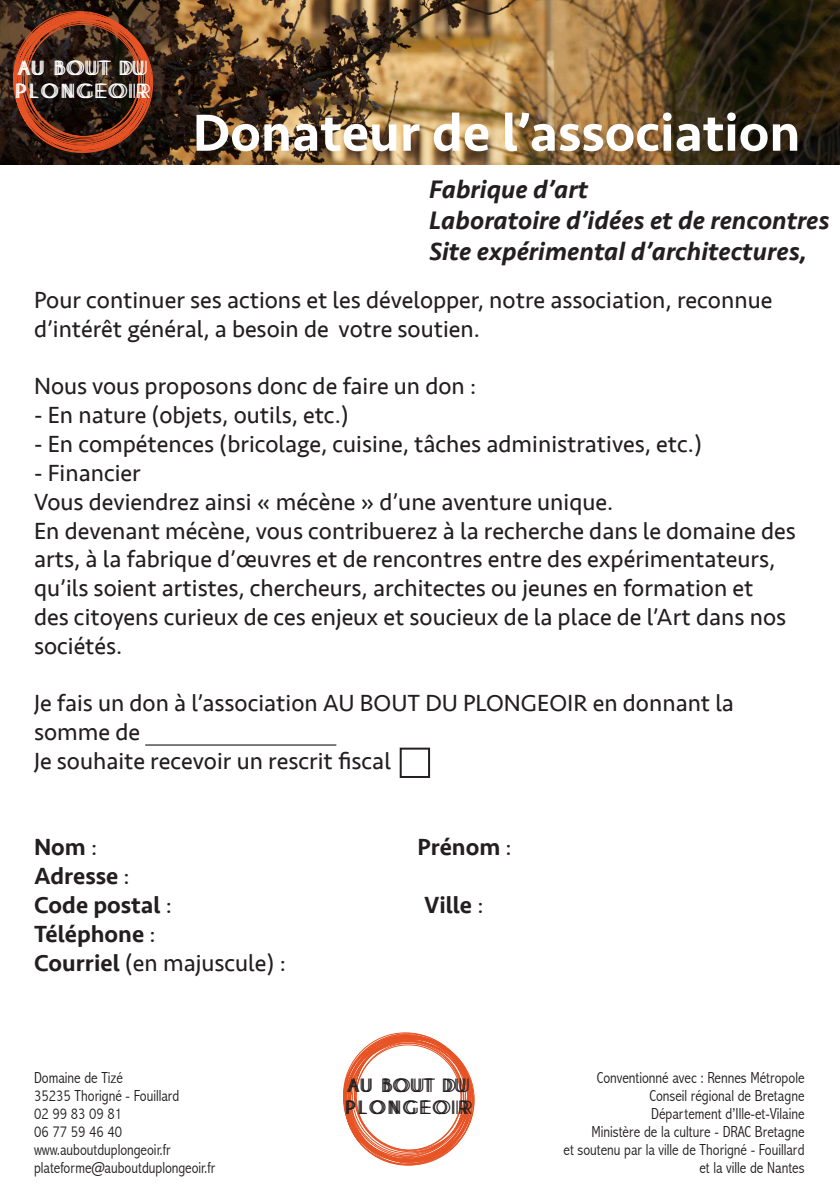
<style>
.page{position:relative;width:840px;height:1191px;background:#fff}
.page>*{position:absolute;margin:0;border:0;box-sizing:border-box;transform-origin:0 0}
.t1{font:500 54px "Seravek";color:#fff}
.t2{font:italic 500 26px "Seravek";color:#231f20}
.t3{font:24px/28.8px "Seravek";color:#231f20}
.t4{font:500 24px "Seravek";color:#231f20}
.t5{font:700 19.4px/23.2px "Caviar Dreams";letter-spacing:.195em;color:#fff;text-align:right}
.t6{font:700 18.2px/21.8px "Caviar Dreams";letter-spacing:.195em;color:#231f20}
.t7{font:700 18.2px/21.8px "Caviar Dreams";letter-spacing:.155em;color:#231f20;text-align:right}
.t8{font:300 condensed 16px "Abadi";color:#231f20}
.s1{font-weight:400}
.s2{font-weight:500}
</style>
<div class="page">
<hr style="left:145px;top:744px;width:191px;height:1px;background:#231f20">
<svg style="left:343px;top:1032px;width:131px;height:133px"></svg>
<img style="left:0;top:0;width:839px;height:165px">
<svg style="left:13px;top:11px;width:140px;height:142px;background:#592a18"></svg>
<div style="left:399px;top:747px;width:31px;height:31px;border:2px solid #231f20"></div>
<p class="t5" style="left:17px;top:56px;width:13px">A</p>
<p class="t5" style="left:16px;top:56px;width:132px;text-align:left">AU BOUT DU<br>PLONGEOIR</p>
<p class="t5" style="left:28px;top:56px;width:123px">BOU T DU<br>LONGEOIR</p>
<p class="t1" style="left:193px;top:99px;width:609px">Donateur de l’association</p>
<p class="t2" style="left:429px;top:173px;width:160px">Fabrique d’art</p>
<p class="t2" style="left:429px;top:204px;width:402px">Laboratoire d’idées et de rencontres</p>
<p class="t2" style="left:429px;top:235px;width:379px">Site expérimental d’architectures,</p>
<p class="t3" style="left:34px;top:285px;width:739px">Pour continuer ses actions et les développer, notre association, reconnue d’intérêt général, a besoin de votre soutien.</p>
<p class="t3" style="left:34px;top:372px;width:443px">Nous vous proposons donc de faire un don :</p>
<p class="t3" style="left:34px;top:401px;width:316px">- En nature (objets, outils, etc.)</p>
<p class="t3" style="left:34px;top:429px;width:669px">- En compétences (bricolage, cuisine, tâches administratives, etc.)</p>
<p class="t3" style="left:34px;top:458px;width:108px">- Financier</p>
<p class="t3" style="left:34px;top:487px;width:580px">Vous deviendrez ainsi « mécène » d’une aventure unique.</p>
<p class="t3" style="left:34px;top:516px;width:762px">En devenant mécène, vous contribuerez à la recherche dans le domaine des arts, à la fabrique d’œuvres et de rencontres entre des expérimentateurs, qu’ils soient artistes, chercheurs, architectes ou jeunes en formation et<br>des citoyens curieux de ces enjeux et soucieux de la place de l’Art dans nos sociétés.</p>
<p class="t3" style="left:34px;top:689px;width:701px">Je fais un don à l’association AU BOUT DU PLONGEOIR en donnant la somme de</p>
<p class="t3" style="left:34px;top:746px;width:358px">Je souhaite recevoir un rescrit fiscal</p>
<p class="t4" style="left:34px;top:832px;width:65px">Nom <span class="s1">:</span></p>
<p class="t4" style="left:417px;top:832px;width:95px">Prénom <span class="s1">:</span></p>
<p class="t4" style="left:34px;top:861px;width:97px">Adresse <span class="s1">:</span></p>
<p class="t4" style="left:34px;top:890px;width:139px">Code postal <span class="s1">:</span></p>
<p class="t4" style="left:424px;top:890px;width:60px">Ville <span class="s1">:</span></p>
<p class="t4" style="left:34px;top:919px;width:123px">Téléphone <span class="s1">:</span></p>
<p class="t3" style="left:34px;top:948px;width:253px"><span class="s2">Courriel</span> (en majuscule) :</p>
<p class="t8" style="left:34px;top:1068px;width:90px">Domaine de Tizé</p>
<p class="t8" style="left:34px;top:1086px;width:147px">35235 Thorigné - Fouillard</p>
<p class="t8" style="left:34px;top:1104px;width:89px">02 99 83 09 81</p>
<p class="t8" style="left:34px;top:1122px;width:89px">06 77 59 46 40</p>
<p class="t8" style="left:34px;top:1140px;width:138px">www.auboutduplongeoir.fr</p>
<p class="t8" style="left:34px;top:1158px;width:183px">plateforme@auboutduplongeoir.fr</p>
<p class="t6" style="left:346px;top:1074px;width:124px">AU BOUT DU<br>PLONGEOIR</p>
<p class="t7" style="left:359px;top:1074px;width:114px">U BOU T DU<br>ONG EOIR</p>
<p class="t8" style="left:596px;top:1068px;width:209px">Conventionné avec : Rennes Métropole</p>
<p class="t8" style="left:649px;top:1086px;width:156px">Conseil régional de Bretagne</p>
<p class="t8" style="left:651px;top:1104px;width:155px">Département d’Ille-et-Vilaine</p>
<p class="t8" style="left:591px;top:1122px;width:214px">Ministère de la culture - DRAC Bretagne</p>
<p class="t8" style="left:563px;top:1140px;width:242px">et soutenu par la ville de Thorigné - Fouillard</p>
<p class="t8" style="left:699px;top:1158px;width:107px">et la ville de Nantes</p>
</div>
